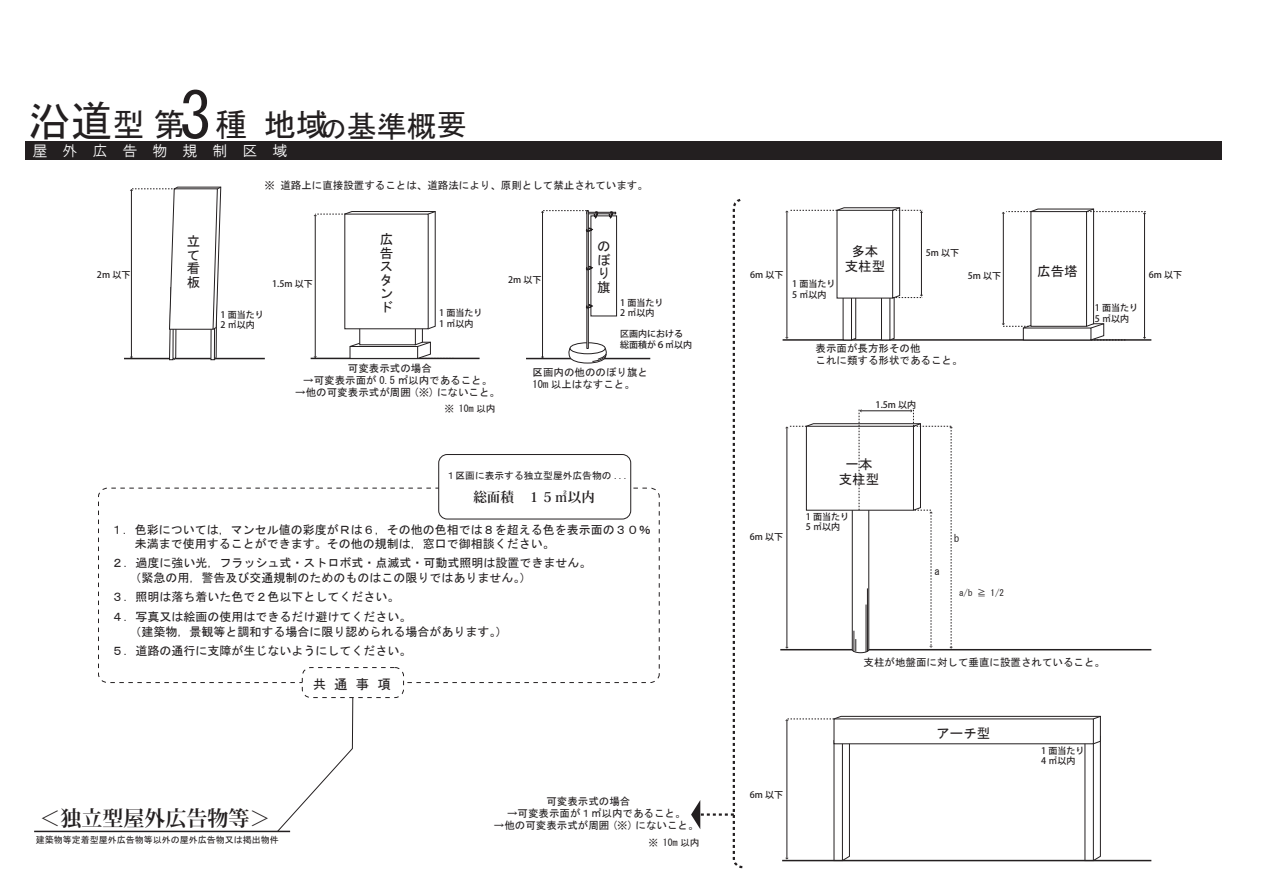
<style>
.page{position:relative;width:1263px;height:893px;background:#fff}
.page>*{position:absolute;margin:0;border:0;box-sizing:border-box;transform-origin:0 0}
.t1{font:32.4px "Koz Min Std Bold 90 ms RKSJ H";color:#231f20}
.t2{font:700 21px "Koz Min Pro";color:#231f20}
.t3{font:15px "HGP Gothic M";letter-spacing:1em;color:#fff}
.t4{font:13.5px/13.5px "Koz Go Std Bold 90 ms RKSJ H";color:#231f20;text-align:justify}
.t5{font:700 13.5px "Koz Min Pro";color:#231f20}
.t6{font:12px/19.5px "MS Gothic";color:#231f20}
.t7{font:10.5px/12px "MS Gothic";color:#231f20}
.t8{font:9.75px "Koz Go Std Regular 90 ms RKSJ H";color:#231f20}
.t9{font:9.75px "MS Gothic";color:#231f20}
.t10{font:500 9px/10.5px "Koz Go Pro";color:#231f20}
.t11{font:9px "HGS Kaishotai 90 ms RKSJ H";color:#231f20}
.t12{font:9px "MS Gothic";color:#231f20}
.s1{font-size:42px}
.s2{font-size:64.8px}
.s3{font-size:25.5px}
.s4{font-size:30px}
</style>
<div class="page">
<hr style="left:526px;top:358px;width:124px;height:1px;background:#231f20">
<hr style="left:124px;top:358px;width:141px;height:1px;background:#231f20">
<div style="left:26px;top:141px;width:1196px;height:19px;background:#231f20"></div>
<hr style="left:782px;top:339px;width:369px;height:2px;background:#231f20">
<hr style="left:780px;top:649px;width:371px;height:1px;background:#231f20">
<svg style="left:785px;top:207px;width:138px;height:134px"></svg>
<svg style="left:1002px;top:208px;width:144px;height:133px"></svg>
<svg style="left:785px;top:715px;width:316px;height:147px"></svg>
<hr style="left:782px;top:860px;width:369px;height:1px;background:#231f20">
<hr style="left:311px;top:358px;width:169px;height:1px;background:#231f20">
<svg style="left:314px;top:211px;width:141px;height:147px"></svg>
<div style="left:344px;top:214px;width:85px;height:115px;background:#fff"></div>
<svg style="left:130px;top:186px;width:92px;height:175px"></svg>
<div style="left:590px;top:215px;width:27px;height:101px;background:#322e2f"></div>
<svg style="left:691px;top:198px;width:52px;height:671px"></svg>
<hr style="left:34px;top:831px;width:256px;height:1px;background:#231f20">
<div style="left:98px;top:488px;width:562px;height:195px;border:1px dashed #231f20;border-radius:9px"></div>
<svg style="left:276px;top:682px;width:78px;height:150px"></svg>
<div style="left:439px;top:454px;width:192px;height:65px;background:#fff;border-radius:9px"></div>
<div style="left:438px;top:454px;width:193px;height:65px;border:1px solid #231f20;border-radius:9px"></div>
<div style="left:302px;top:668px;width:102px;height:30px;background:#fff;border-radius:9px"></div>
<div style="left:302px;top:667px;width:102px;height:31px;border:1px dashed #231f20;border-radius:9px"></div>
<svg style="left:541px;top:210px;width:75px;height:154px"></svg>
<svg style="left:785px;top:409px;width:168px;height:244px"></svg>
<p class="t1" style="left:28px;top:109px;width:440px"><span class="s1">沿道</span>型 第<span class="s2">3</span>種 地域<span class="s3">の</span><span class="s4">基準概要</span></p>
<p class="t3" style="left:32px;top:143px;width:256px">屋外広告物規制区域</p>
<p class="t10" style="left:97px;top:270px;width:35px">2m 以下</p>
<p class="t7" style="left:265px;top:179px;width:385px">※ 道路上に直接設置することは、道路法により、原則として禁止されています。</p>
<p class="t4" style="left:187px;top:234px;width:15px">立て看板</p>
<p class="t4" style="left:380px;top:233px;width:15px">広告スタンド</p>
<p class="t4" style="left:597px;top:239px;width:15px">のぼり旗</p>
<p class="t4" style="left:845px;top:244px;width:42px;line-height:15px;text-align:center">多本支柱型</p>
<p class="t10" style="left:926px;top:248px;width:35px">5m 以下</p>
<p class="t4" style="left:1037px;top:264px;width:42px">広告塔</p>
<p class="t10" style="left:750px;top:270px;width:35px">6m 以下</p>
<p class="t10" style="left:1149px;top:270px;width:35px">6m 以下</p>
<p class="t10" style="left:968px;top:271px;width:35px">5m 以下</p>
<p class="t10" style="left:508px;top:274px;width:35px">2m 以下</p>
<p class="t10" style="left:792px;top:279px;width:45px">1 面当たり<br>5 ㎡以内</p>
<p class="t10" style="left:272px;top:279px;width:42px">1.5m 以下</p>
<p class="t10" style="left:620px;top:298px;width:45px">1 面当たり<br>2 ㎡以内</p>
<p class="t10" style="left:1095px;top:303px;width:45px">1 面当たり<br>5 ㎡以内</p>
<p class="t10" style="left:220px;top:310px;width:45px">1 面当たり<br>2 ㎡以内</p>
<p class="t10" style="left:439px;top:308px;width:45px">1 面当たり<br>1 ㎡以内</p>
<p class="t10" style="left:620px;top:329px;width:73px">区画内における総面積が６㎡以内</p>
<p class="t7" style="left:532px;top:366px;width:117px">区画内の他ののぼり旗と<br>10m 以上はなすこと。</p>
<p class="t7" style="left:815px;top:342px;width:148px">表示面が長方形その他<br>これに類する形状であること。</p>
<p class="t7" style="left:285px;top:363px;width:217px;text-align:center">可変表示式の場合<br>　→可変表示面が 0.5 ㎡以内であること。　→他の可変表示式が周囲 (※) にないこと。</p>
<p class="t9" style="left:444px;top:404px;width:53px">※ 10m 以内</p>
<p class="t8" style="left:446px;top:470px;width:184px">１区画に表示する独立型屋外広告物の ...</p>
<p class="t5" style="left:473px;top:488px;width:123px">総面積　１５㎡以内</p>
<p class="t10" style="left:876px;top:400px;width:42px">1.5m 以内</p>
<p class="t4" style="left:839px;top:457px;width:42px;line-height:15px;text-align:center">一本支柱型</p>
<p class="t6" style="left:111px;top:522px;width:541px;line-height:14.4px">１．色彩については，マンセル値の彩度がＲは６，その他の色相では８を超える色を表示面の３０％　　未満まで使用することができます。その他の規制は，窓口で御相談ください。</p>
<p class="t6" style="left:129px;top:555px;width:463px;line-height:15px;text-indent:-18px">２．過度に強い光，フラッシュ式・ストロボ式・点滅式・可動式照明は設置できません。（緊急の用，警告及び交通規制のためのものはこの限りではありません。）</p>
<p class="t6" style="left:111px;top:587px;width:301px">３．照明は落ち着いた色で２色以下としてください。<br>４．写真又は絵画の使用はできるだけ避けてください。</p>
<p class="t6" style="left:111px;top:622px;width:397px;text-indent:18px">（建築物，景観等と調和する場合に限り認められる場合があります。）<br>５．道路の通行に支障が生じないようにしてください。</p>
<p class="t4" style="left:313px;top:677px;width:80px">共通事項</p>
<p class="t2" style="left:40px;top:803px;width:232px">＜独立型屋外広告物等＞</p>
<p class="t11" style="left:36px;top:835px;width:245px">建築物等定着型屋外広告物等以外の屋外広告物又は掲出物件</p>
<p class="t7" style="left:483px;top:795px;width:217px;text-align:center">可変表示式の場合<br>　→可変表示面が１㎡以内であること。<br>　→他の可変表示式が周囲 (※) にないこと。</p>
<p class="t9" style="left:648px;top:837px;width:53px">※ 10m 以内</p>
<p class="t10" style="left:750px;top:532px;width:35px">6m 以下</p>
<p class="t10" style="left:806px;top:511px;width:45px">1 面当たり<br>5 ㎡以内</p>
<p class="t7" style="left:935px;top:565px;width:7px">a</p>
<p class="t7" style="left:954px;top:532px;width:7px">b</p>
<p class="t12" style="left:959px;top:588px;width:46px">a/b ≧ 1/2</p>
<p class="t7" style="left:864px;top:656px;width:243px">支柱が地盤面に対して垂直に設置されていること。</p>
<p class="t10" style="left:750px;top:790px;width:35px">6m 以下</p>
<p class="t4" style="left:936px;top:726px;width:55px">アーチ型</p>
<p class="t10" style="left:1041px;top:746px;width:45px">1 面当たり<br>4 ㎡以内</p>
</div>
